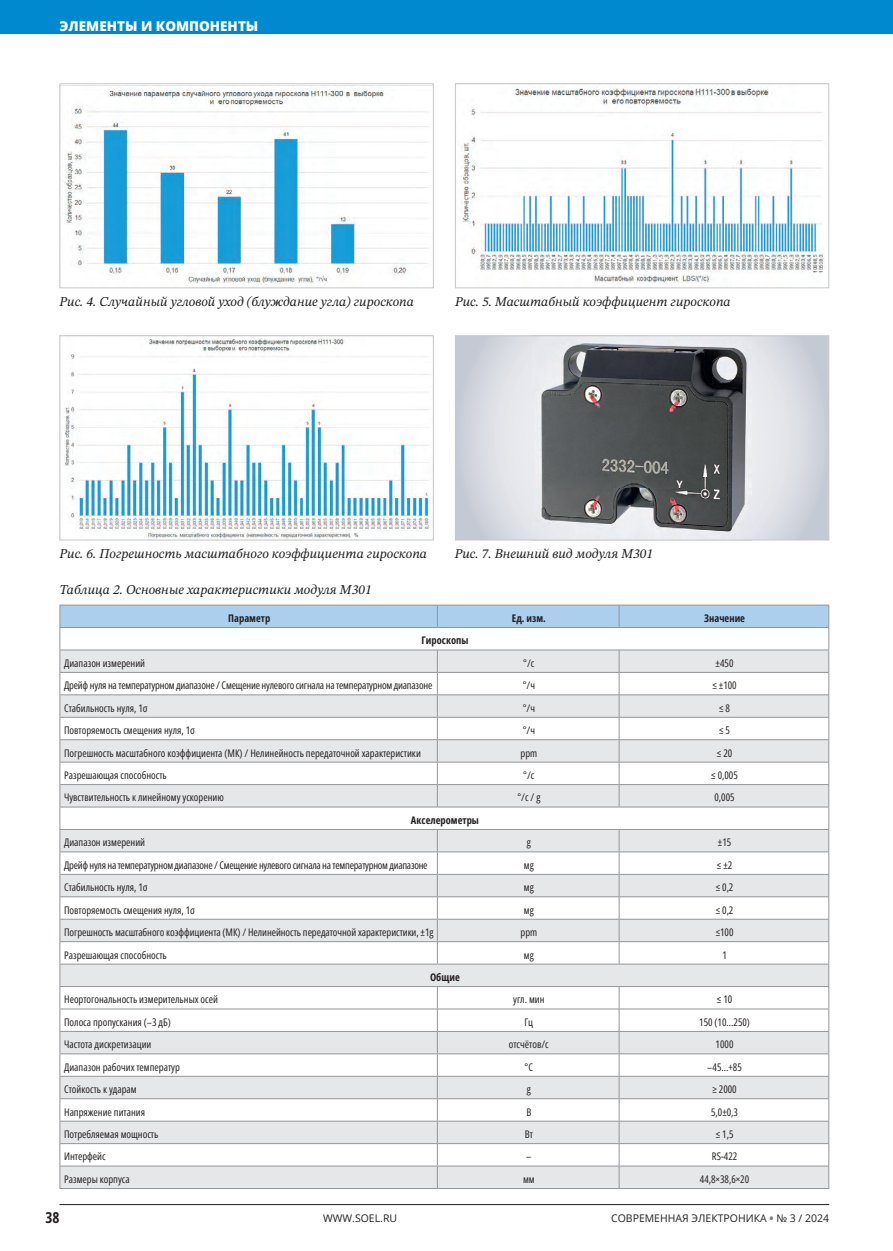
<style>
.page{position:relative;width:893px;height:1251px;background:#fff}
.page>*{position:absolute;margin:0;border:0;box-sizing:border-box;transform-origin:0 0}
.t1{font:700 15px "Open Sans Condensed";color:#231f20}
.t2{font:italic 13.5px "STIX Two Text";color:#231f20}
.t3{font:800 13.5px "Open Sans";color:#fff}
.t4{font:10.5px "Open Sans Condensed";color:#231f20}
.t5{font:10.5px "Open Sans Condensed";letter-spacing:-.02em;color:#231f20}
.t6{font:10.5px "Open Sans Condensed";letter-spacing:-.025em;color:#231f20}
.t7{font:700 10.5px "Open Sans Condensed";color:#231f20}
.t8{font:10.5px "Open Sans";color:#231f20}
.s1{font-weight:800;color:#808285}
</style>
<div class="page">
<div style="left:0;top:0;width:893px;height:34px;background:#0089cf"></div>
<hr style="left:60px;top:1203px;width:769px;height:1px;background:#231f20">
<hr style="left:60px;top:604px;width:377px;height:1px;background:#939598">
<hr style="left:437px;top:604px;width:182px;height:1px;background:#939598">
<hr style="left:619px;top:604px;width:210px;height:1px;background:#939598">
<hr style="left:60px;top:1187px;width:377px;height:1px;background:#939598">
<hr style="left:437px;top:1187px;width:182px;height:1px;background:#939598">
<svg style="left:60px;top:605px;width:769px;height:582px"></svg>
<hr style="left:619px;top:1187px;width:210px;height:1px;background:#939598">
<img style="left:64px;top:337px;width:366px;height:201px">
<div style="left:60px;top:335px;width:374px;height:205px;border:1px solid #c7c8ca"></div>
<svg style="left:457px;top:337px;width:370px;height:201px;background:#d9dbe2"></svg>
<img style="left:533px;top:337px;width:218px;height:201px">
<div style="left:455px;top:335px;width:374px;height:205px;border:1px solid #c7c8ca"></div>
<img style="left:65px;top:88px;width:364px;height:196px">
<div style="left:60px;top:83px;width:374px;height:205px;border:1px solid #c7c8ca"></div>
<img style="left:461px;top:87px;width:364px;height:197px">
<div style="left:455px;top:83px;width:374px;height:205px;border:1px solid #c7c8ca"></div>
<p class="t3" style="left:60px;top:17px;width:200px">ЭЛЕМЕНТЫ И КОМПОНЕНТЫ</p>
<p class="t2" style="left:60px;top:296px;width:356px">Рис. 4. Случайный угловой уход (блуждание угла) гироскопа</p>
<p class="t2" style="left:455px;top:296px;width:277px">Рис. 5. Масштабный коэффициент гироскопа</p>
<p class="t2" style="left:60px;top:548px;width:369px">Рис. 6. Погрешность масштабного коэффициента гироскопа</p>
<p class="t2" style="left:455px;top:548px;width:200px">Рис. 7. Внешний вид модуля M301</p>
<p class="t2" style="left:60px;top:584px;width:314px">Таблица 2. Основные характеристики модуля M301</p>
<p class="t7" style="left:228px;top:610px;width:43px">Параметр</p>
<p class="t7" style="left:512px;top:610px;width:35px">Ед. изм.</p>
<p class="t7" style="left:704px;top:610px;width:42px">Значение</p>
<p class="t7" style="left:421px;top:633px;width:48px">Гироскопы</p>
<p class="t4" style="left:64px;top:655px;width:82px">Диапазон измерений</p>
<p class="t4" style="left:523px;top:655px;width:13px">°/с</p>
<p class="t4" style="left:716px;top:655px;width:19px">±450</p>
<p class="t5" style="left:64px;top:678px;width:370px">Дрейф нуля на температурном диапазоне / Смещение нулевого сигнала на температурном диапазоне</p>
<p class="t4" style="left:523px;top:678px;width:14px">°/ч</p>
<p class="t4" style="left:712px;top:678px;width:26px">≤ ±100</p>
<p class="t4" style="left:64px;top:700px;width:85px">Стабильность нуля, 1σ</p>
<p class="t4" style="left:523px;top:700px;width:14px">°/ч</p>
<p class="t4" style="left:719px;top:700px;width:12px">≤ 8</p>
<p class="t4" style="left:64px;top:722px;width:132px">Повторяемость смещения нуля, 1σ</p>
<p class="t4" style="left:523px;top:722px;width:14px">°/ч</p>
<p class="t4" style="left:719px;top:722px;width:12px">≤ 5</p>
<p class="t4" style="left:64px;top:745px;width:358px">Погрешность масштабного коэффициента (МК) / Нелинейность передаточной характеристики</p>
<p class="t4" style="left:520px;top:745px;width:18px">ppm</p>
<p class="t4" style="left:717px;top:745px;width:17px">≤ 20</p>
<p class="t4" style="left:64px;top:767px;width:104px">Разрешающая способность</p>
<p class="t4" style="left:523px;top:767px;width:13px">°/с</p>
<p class="t4" style="left:711px;top:767px;width:28px">≤ 0,005</p>
<p class="t4" style="left:64px;top:790px;width:161px">Чувствительность к линейному ускорению</p>
<p class="t4" style="left:517px;top:790px;width:25px">°/с / g</p>
<p class="t4" style="left:714px;top:790px;width:22px">0,005</p>
<p class="t7" style="left:411px;top:812px;width:70px">Акселерометры</p>
<p class="t4" style="left:64px;top:834px;width:82px">Диапазон измерений</p>
<p class="t4" style="left:527px;top:834px;width:6px">g</p>
<p class="t4" style="left:718px;top:834px;width:15px">±15</p>
<p class="t6" style="left:64px;top:857px;width:365px">Дрейф нуля на температурном диапазоне / Смещение нулевого сигнала на температурном диапазоне</p>
<p class="t4" style="left:524px;top:857px;width:11px">мg</p>
<p class="t4" style="left:717px;top:857px;width:17px">≤ ±2</p>
<p class="t4" style="left:64px;top:879px;width:85px">Стабильность нуля, 1σ</p>
<p class="t4" style="left:524px;top:879px;width:11px">мg</p>
<p class="t4" style="left:716px;top:879px;width:19px">≤ 0,2</p>
<p class="t4" style="left:64px;top:902px;width:132px">Повторяемость смещения нуля, 1σ</p>
<p class="t4" style="left:524px;top:902px;width:11px">мg</p>
<p class="t4" style="left:716px;top:902px;width:19px">≤ 0,2</p>
<p class="t4" style="left:64px;top:924px;width:371px">Погрешность масштабного коэффициента (МК) / Нелинейность передаточной характеристики, ±1g</p>
<p class="t4" style="left:521px;top:924px;width:18px">ppm</p>
<p class="t4" style="left:716px;top:924px;width:19px">≤100</p>
<p class="t4" style="left:64px;top:947px;width:104px">Разрешающая способность</p>
<p class="t4" style="left:524px;top:947px;width:11px">мg</p>
<p class="t4" style="left:722px;top:947px;width:6px">1</p>
<p class="t7" style="left:430px;top:969px;width:31px">Общие</p>
<p class="t4" style="left:64px;top:991px;width:155px">Неортогональность измерительных осей</p>
<p class="t4" style="left:513px;top:991px;width:33px">угл. мин</p>
<p class="t4" style="left:717px;top:991px;width:17px">≤ 10</p>
<p class="t4" style="left:64px;top:1014px;width:108px">Полоса пропускания (–3 дБ)</p>
<p class="t4" style="left:524px;top:1014px;width:10px">Гц</p>
<p class="t4" style="left:699px;top:1014px;width:52px">150 (10…250)</p>
<p class="t4" style="left:64px;top:1036px;width:89px">Частота дискретизации</p>
<p class="t4" style="left:509px;top:1036px;width:41px">отсчётов/с</p>
<p class="t4" style="left:716px;top:1036px;width:19px">1000</p>
<p class="t4" style="left:64px;top:1059px;width:117px">Диапазон рабочих температур</p>
<p class="t4" style="left:525px;top:1059px;width:10px">°C</p>
<p class="t4" style="left:707px;top:1059px;width:36px">–45...+85</p>
<p class="t4" style="left:64px;top:1081px;width:74px">Стойкость к ударам</p>
<p class="t4" style="left:527px;top:1081px;width:6px">g</p>
<p class="t4" style="left:712px;top:1081px;width:26px">≥ 2000</p>
<p class="t4" style="left:64px;top:1104px;width:82px">Напряжение питания</p>
<p class="t4" style="left:526px;top:1104px;width:6px">В</p>
<p class="t4" style="left:711px;top:1104px;width:28px">5,0±0,3</p>
<p class="t4" style="left:64px;top:1126px;width:96px">Потребляемая мощность</p>
<p class="t4" style="left:525px;top:1126px;width:10px">Вт</p>
<p class="t4" style="left:716px;top:1126px;width:19px">≤ 1,5</p>
<p class="t4" style="left:64px;top:1148px;width:43px">Интерфейс</p>
<p class="t4" style="left:526px;top:1148px;width:7px">–</p>
<p class="t4" style="left:712px;top:1148px;width:27px">RS-422</p>
<p class="t4" style="left:64px;top:1171px;width:67px">Размеры корпуса</p>
<p class="t4" style="left:523px;top:1171px;width:13px">мм</p>
<p class="t4" style="left:700px;top:1171px;width:51px">44,8×38,6×20</p>
<h1 class="t1" style="left:45px;top:1206px;width:16px">38</h1>
<p class="t8" style="left:323px;top:1210px;width:75px">WWW.SOEL.RU</p>
<p class="t8" style="left:611px;top:1210px;width:220px">СОВРЕМЕННАЯ ЭЛЕКТРОНИКА <span class="s1">•</span> № 3 / 2024</p>
</div>
